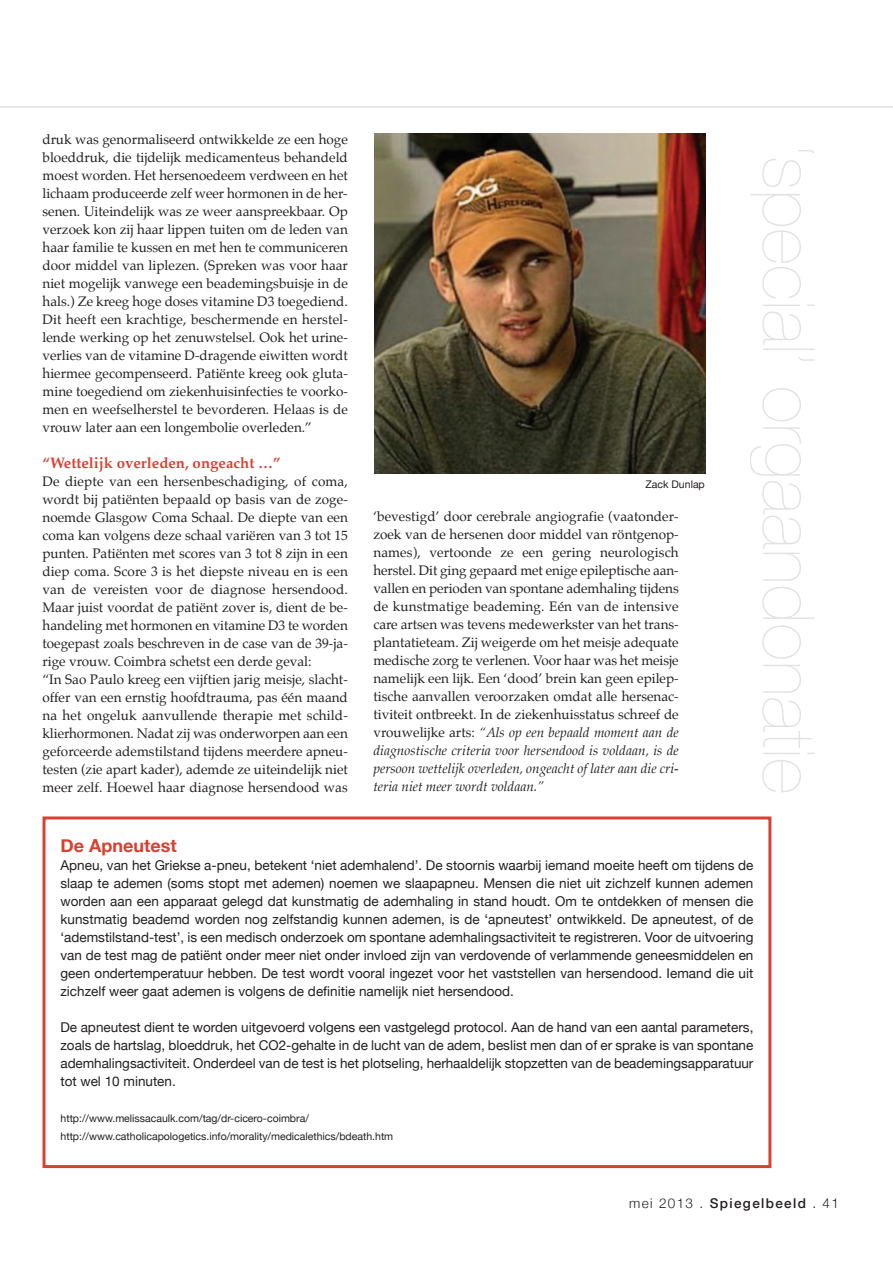
<style>
.page{position:relative;width:893px;height:1263px;background:#fff}
.page>*{position:absolute;margin:0;border:0;box-sizing:border-box;transform-origin:0 0}
.t1{font:700 18px "Helvetica Neue";color:#d64131}
.t2{font:700 15px "Palatino";color:#d64131}
.t3{font:13.5px/18px "Palatino";color:#231f20;text-align:justify}
.t4{font:13.5px/18px "Helvetica Neue";color:#231f20;text-align:justify}
.t5{font:500 13.5px "Helvetica Neue";letter-spacing:.1em;color:#231f20}
.t6{font:10.5px/18px "Helvetica Neue";color:#231f20}
.s1{font-style:italic}
.s2{font-weight:300}
</style>
<div class="page">
<hr style="left:0;top:106px;width:893px;height:2px;background:#e7e8e9">
<svg style="left:750px;top:150px;width:64px;height:148px"></svg>
<img style="left:375px;top:133px;width:331px;height:341px">
<div style="left:43px;top:816px;width:728px;height:352px;border:3px solid #d64131"></div>
<p class="t3" style="left:43px;top:132px;width:307px">druk was genormaliseerd ontwikkelde ze een hoge bloeddruk, die tijdelijk medicamenteus behandeld moest worden. Het hersenoedeem verdween en het lichaam produceerde zelf weer hormonen in de her&shy;senen. Uiteindelijk was ze weer aanspreekbaar. Op verzoek kon zij haar lippen tuiten om de leden van haar familie te kussen en met hen te communiceren door middel van liplezen. (Spreken was voor haar niet mogelijk vanwege een beademingsbuisje in de hals.) Ze kreeg hoge doses vitamine D3 toegediend.<br>Dit heeft een krachtige, beschermende en herstel&shy;lende werking op het zenuwstelsel. Ook het urine&shy;verlies van de vitamine D-dragende eiwitten wordt hiermee gecompenseerd. Patiënte kreeg ook gluta&shy;mine toegediend om ziekenhuisinfecties te voorko&shy;men en weefselherstel te bevorderen. Helaas is de vrouw later aan een longembolie overleden.”</p>
<p class="t2" style="left:43px;top:456px;width:240px">“Wettelijk overleden, ongeacht …”</p>
<p class="t3" style="left:43px;top:474px;width:307px;text-align:left">De diepte van een hersenbeschadiging, of coma, wordt bij patiënten bepaald op basis van de zoge&shy;noemde Glasgow Coma Schaal. De diepte van een coma kan volgens deze schaal variëren van 3 tot 15 punten. Patiënten met scores van 3 tot 8 zijn in een diep coma. Score 3 is het diepste niveau en is een van de vereisten voor de diagnose hersendood.<br>Maar juist voordat de patiënt zover is, dient de be&shy;handeling met hormonen en vitamine D3 te worden toegepast zoals beschreven in de case van de 39-ja&shy;rige vrouw. Coimbra schetst een derde geval:<br>“In Sao Paulo kreeg een vijftien jarig meisje, slacht&shy;offer van een ernstig hoofdtrauma, pas één maand na het ongeluk aanvullende therapie met schild&shy;klierhormonen. Nadat zij was onderworpen aan een geforceerde ademstilstand tijdens meerdere apneu&shy;testen (zie apart kader), ademde ze uiteindelijk niet meer zelf. Hoewel haar diagnose hersendood was</p>
<p class="t6" style="left:645px;top:475px;width:61px">Zack Dunlap</p>
<p class="t3" style="left:373px;top:509px;width:307px">‘bevestigd’ door cerebrale angiografie (vaatonder&shy;zoek van de hersenen door middel van röntgenop&shy;names), vertoonde ze een gering neurologisch herstel. Dit ging gepaard met enige epileptische aan&shy;vallen en perioden van spontane ademhaling tijdens de kunstmatige beademing. Eén van de intensive care artsen was tevens medewerkster van het trans&shy;plantatieteam. Zij weigerde om het meisje adequate medische zorg te verlenen. Voor haar was het meisje namelijk een lijk. Een ‘dood’ brein kan geen epilep&shy;tische aanvallen veroorzaken omdat alle hersenac&shy;tiviteit ontbreekt. In de ziekenhuisstatus schreef de vrouwelijke arts: <span class="s1">“Als op een bepaald moment aan de diagnostische criteria voor hersendood is voldaan, is de persoon wettelijk overleden, ongeacht of later aan die cri&shy;teria niet meer wordt voldaan.”</span></p>
<h1 class="t1" style="left:61px;top:834px;width:118px">de apneutest</h1>
<p class="t4" style="left:60px;top:856px;width:694px">Apneu, van het Griekse a-pneu, betekent ‘niet ademhalend’. De stoornis waarbij iemand moeite heeft om tijdens de slaap te ademen (soms stopt met ademen) noemen we slaapapneu. Mensen die niet uit zichzelf kunnen ademen worden aan een apparaat gelegd dat kunstmatig de ademhaling in stand houdt. Om te ontdekken of mensen die kunstmatig beademd worden nog zelfstandig kunnen ademen, is de ‘apneutest’ ontwikkeld. De apneutest, of de ‘ademstilstand-test’, is een medisch onderzoek om spontane ademhalingsactiviteit te registreren. Voor de uitvoering van de test mag de patiënt onder meer niet onder invloed zijn van verdovende of verlammende geneesmiddelen en geen ondertemperatuur hebben. De test wordt vooral ingezet voor het vaststellen van hersendood. Iemand die uit zichzelf weer gaat ademen is volgens de definitie namelijk niet hersendood.</p>
<p class="t4" style="left:60px;top:1018px;width:694px">De apneutest dient te worden uitgevoerd volgens een vastgelegd protocol. Aan de hand van een aantal parameters, zoals de hartslag, bloeddruk, het CO2-gehalte in de lucht van de adem, beslist men dan of er sprake is van spontane ademhalingsactiviteit. Onderdeel van de test is het plotseling, herhaaldelijk stopzetten van de beademingsapparatuur tot wel 10 minuten.</p>
<p class="t6" style="left:61px;top:1109px;width:334px">http://www.melissacaulk.com/tag/dr-cicero-coimbra/ http://www.catholicapologetics.info/morality/medicalethics/bdeath.htm</p>
<p class="t5" style="left:629px;top:1195px;width:211px"><span class="s2">mei 2013 .</span> Spiegelbeeld <span class="s2">. 41</span></p>
</div>
